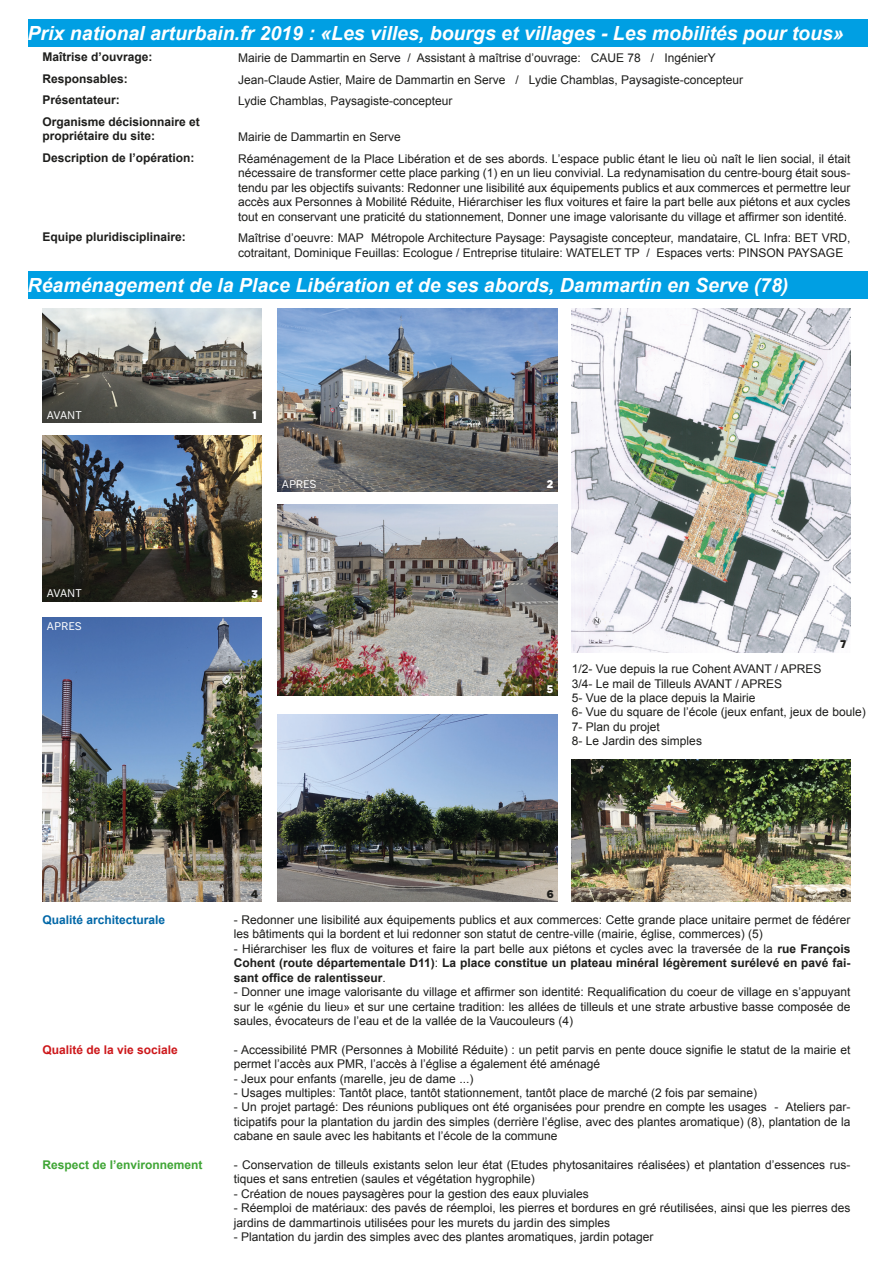
<style>
.page{position:relative;width:893px;height:1263px;background:#fff}
.page>*{position:absolute;margin:0;border:0;box-sizing:border-box;transform-origin:0 0}
.t1{font:italic 700 19.5px "Arial";color:#fff}
.t2{font:12px/14.4px "Arial";color:#1d1d1b}
.t3{font:700 12px/14.4px "Arial";color:#1d1d1b}
.t4{font:700 12px "Arial";color:#3fa535}
.t5{font:700 12px "Arial";color:#0067a7}
.t6{font:700 12px "Arial";color:#cd171a}
.t7{font:300 12px "Associate Sans";color:#fff}
.t8{font:700 12px "Associate Sans";color:#fff}
.t9{font:700 12px "Associate Sans";color:#1d1d1b}
.s1{font-weight:400}
</style>
<div class="page">
<div style="left:28px;top:19px;width:839px;height:28px;background:#009fe3"></div>
<div style="left:28px;top:271px;width:839px;height:27px;background:#009fe3"></div>
<img style="left:572px;top:308px;width:278px;height:345px">
<img style="left:277px;top:714px;width:280px;height:187px">
<img style="left:43px;top:308px;width:218px;height:114px">
<img style="left:43px;top:436px;width:218px;height:165px">
<img style="left:43px;top:618px;width:218px;height:283px">
<img style="left:277px;top:308px;width:280px;height:183px">
<img style="left:277px;top:505px;width:280px;height:191px">
<img style="left:572px;top:759px;width:278px;height:142px">
<p class="t1" style="left:28px;top:20px;width:818px">Prix national arturbain.fr 2019 : «Les villes, bourgs et villages - Les mobilités pour tous»</p>
<p class="t3" style="left:43px;top:50px;width:112px">Maîtrise d’ouvrage:</p>
<p class="t3" style="left:43px;top:72px;width:87px">Responsables:</p>
<p class="t3" style="left:43px;top:93px;width:79px">Présentateur:</p>
<p class="t3" style="left:43px;top:115px;width:159px">Organisme décisionnaire et propriétaire du site:</p>
<p class="t3" style="left:43px;top:151px;width:154px">Description de l’opération:</p>
<p class="t3" style="left:43px;top:230px;width:145px">Equipe pluridisciplinaire:</p>
<p class="t2" style="left:238px;top:51px;width:479px">Mairie de Dammartin en Serve / Assistant à maîtrise d’ouvrage: CAUE 78 / IngénierY</p>
<p class="t2" style="left:238px;top:72px;width:507px">Jean-Claude Astier, Maire de Dammartin en Serve / Lydie Chamblas, Paysagiste-concepteur</p>
<p class="t2" style="left:238px;top:94px;width:216px">Lydie Chamblas, Paysagiste-concepteur</p>
<p class="t2" style="left:238px;top:130px;width:164px">Mairie de Dammartin en Serve</p>
<p class="t2" style="left:238px;top:152px;width:614px;text-align:justify">Réaménagement de la Place Libération et de ses abords. L’espace public étant le lieu où naît le lien social, il était nécessaire de transformer cette place parking (1) en un lieu convivial. La redynamisation du centre-bourg était sous&shy;tendu par les objectifs suivants: Redonner une lisibilité aux équipements publics et aux commerces et permettre leur accès aux Personnes à Mobilité Réduite, Hiérarchiser les flux voitures et faire la part belle aux piétons et aux cycles tout en conservant une praticité du stationnement, Donner une image valorisante du village et affirmer son identité.</p>
<p class="t2" style="left:238px;top:231px;width:614px">Maîtrise d’oeuvre: MAP Métropole Architecture Paysage: Paysagiste concepteur, mandataire, CL Infra: BET VRD, cotraitant, Dominique Feuillas: Ecologue / Entreprise titulaire: WATELET TP / Espaces verts: PINSON PAYSAGE</p>
<p class="t1" style="left:28px;top:272px;width:762px">Réaménagement de la Place Libération et de ses abords, Dammartin en Serve (78)</p>
<p class="t7" style="left:47px;top:407px;width:36px">AVANT</p>
<p class="t8" style="left:252px;top:407px;width:6px">1</p>
<p class="t7" style="left:282px;top:476px;width:36px">APRES</p>
<p class="t8" style="left:547px;top:476px;width:8px">2</p>
<p class="t7" style="left:47px;top:586px;width:36px">AVANT</p>
<p class="t7" style="left:47px;top:619px;width:36px">APRES</p>
<p class="t8" style="left:251px;top:586px;width:8px">3</p>
<p class="t8" style="left:547px;top:681px;width:8px">5</p>
<p class="t9" style="left:841px;top:636px;width:7px">7</p>
<p class="t2" style="left:572px;top:662px;width:251px">1/2- Vue depuis la rue Cohent AVANT / APRES</p>
<p class="t2" style="left:572px;top:676px;width:212px">3/4- Le mail de Tilleuls AVANT / APRES</p>
<p class="t2" style="left:572px;top:691px;width:185px">5- Vue de la place depuis la Mairie</p>
<p class="t2" style="left:572px;top:705px;width:295px">6- Vue du square de l’école (jeux enfant, jeux de boule)</p>
<p class="t2" style="left:572px;top:719px;width:90px">7- Plan du projet</p>
<p class="t2" style="left:572px;top:734px;width:132px">8- Le Jardin des simples</p>
<p class="t9" style="left:251px;top:886px;width:8px">4</p>
<p class="t9" style="left:547px;top:886px;width:8px">6</p>
<p class="t9" style="left:840px;top:886px;width:9px">8</p>
<p class="t5" style="left:43px;top:912px;width:124px">Qualité architecturale</p>
<p class="t6" style="left:43px;top:1041px;width:137px">Qualité de la vie sociale</p>
<p class="t4" style="left:43px;top:1157px;width:162px">Respect de l’environnement</p>
<p class="t2" style="left:234px;top:913px;width:618px">- Redonner une lisibilité aux équipements publics et aux commerces: Cette grande place unitaire permet de fédérer les bâtiments qui la bordent et lui redonner son statut de centre-ville (mairie, église, commerces) (5)</p>
<p class="t3" style="left:234px;top:942px;width:618px;text-align:justify"><span class="s1">- Hiérarchiser les flux de voitures et faire la part belle aux piétons et cycles avec la traversée de la</span> rue François Cohent (route départementale D11)<span class="s1">:</span> La place constitue un plateau minéral légèrement surélevé en pavé fai&shy;sant office de ralentisseur<span class="s1">.</span></p>
<p class="t2" style="left:234px;top:985px;width:618px;text-align:justify">- Donner une image valorisante du village et affirmer son identité: Requalification du coeur de village en s’appuyant sur le «génie du lieu» et sur une certaine tradition: les allées de tilleuls et une strate arbustive basse composée de saules, évocateurs de l’eau et de la vallée de la Vaucouleurs (4)</p>
<p class="t2" style="left:234px;top:1042px;width:618px">- Accessibilité PMR (Personnes à Mobilité Réduite) : un petit parvis en pente douce signifie le statut de la mairie et permet l’accès aux PMR, l’accès à l’église a également été aménagé</p>
<p class="t2" style="left:234px;top:1071px;width:241px">- Jeux pour enfants (marelle, jeu de dame ...)</p>
<p class="t2" style="left:234px;top:1085px;width:525px">- Usages multiples: Tantôt place, tantôt stationnement, tantôt place de marché (2 fois par semaine)</p>
<p class="t2" style="left:234px;top:1100px;width:618px;text-align:justify">- Un projet partagé: Des réunions publiques ont été organisées pour prendre en compte les usages - Ateliers par&shy;ticipatifs pour la plantation du jardin des simples (derrière l’église, avec des plantes aromatique) (8), plantation de la cabane en saule avec les habitants et l’école de la commune</p>
<p class="t2" style="left:234px;top:1157px;width:618px">- Conservation de tilleuls existants selon leur état (Etudes phytosanitaires réalisées) et plantation d’essences rus&shy;tiques et sans entretien (saules et végétation hygrophile)</p>
<p class="t2" style="left:234px;top:1186px;width:356px">- Création de noues paysagères pour la gestion des eaux pluviales</p>
<p class="t2" style="left:234px;top:1201px;width:618px">- Réemploi de matériaux: des pavés de réemploi, les pierres et bordures en gré réutilisées, ainsi que les pierres des jardins de dammartinois utilisées pour les murets du jardin des simples</p>
<p class="t2" style="left:234px;top:1229px;width:421px">- Plantation du jardin des simples avec des plantes aromatiques, jardin potager</p>
</div>
